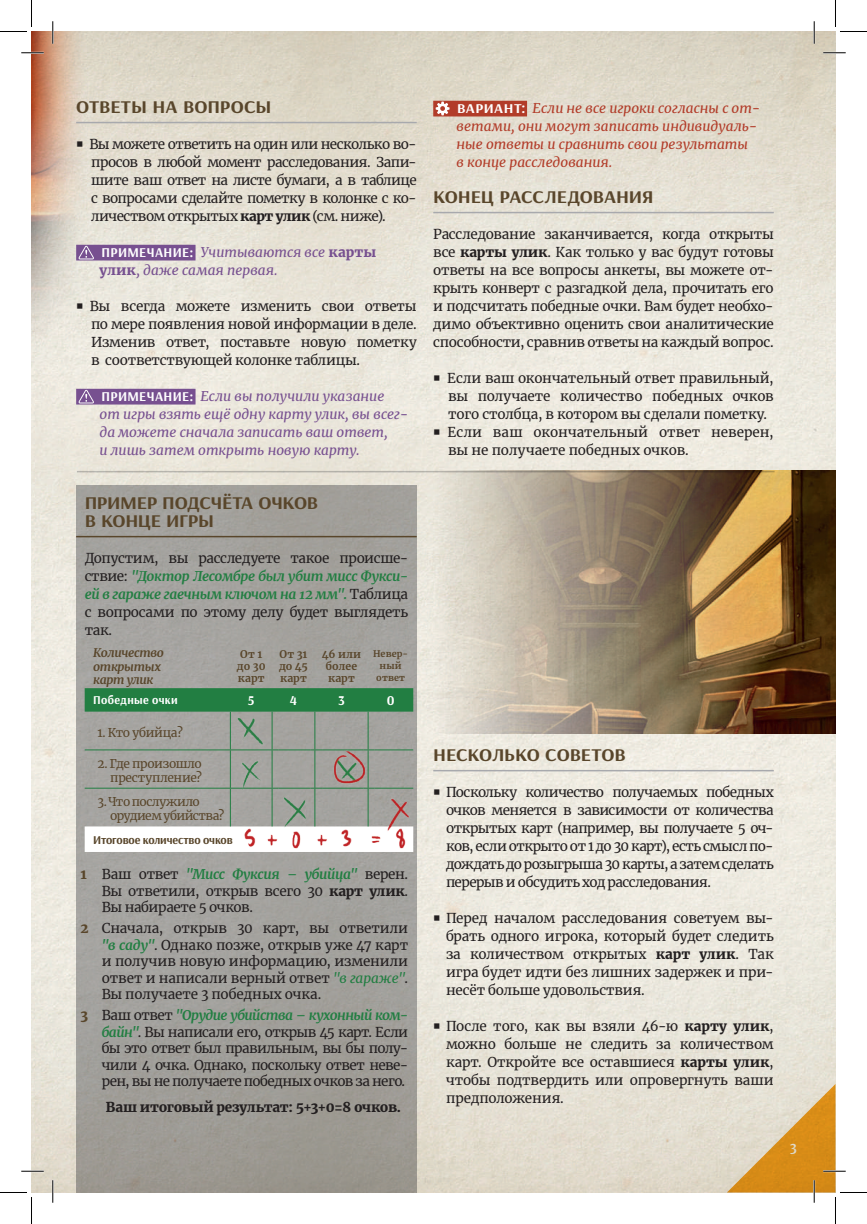
<style>
.page{position:relative;width:867px;height:1224px;background:#fff}
.page>*{position:absolute;margin:0;border:0;box-sizing:border-box;transform-origin:0 0}
.t1{font:700 18px/18px "Arsenal";letter-spacing:-.01em;color:#59462b;scale:1.1 1}
.t2{font:13.5px/18px "Merriweather";letter-spacing:-.02em;color:#231f20;text-align:justify}
.t3{font:italic 13.5px/18px "Merriweather";letter-spacing:.005em;color:#775090}
.t4{font:italic 13.5px/18px "Merriweather";letter-spacing:.005em;color:#b23c29}
.t5{font:900 13.5px "Merriweather";letter-spacing:-.02em;color:#231f20}
.t6{font:700 13.5px "Arsenal";color:#fff}
.t7{font:700 13.5px "Merriweather";color:#fff;scale:.9 1}
.t8{font:12px/13.5px "Merriweather";letter-spacing:-.03em;color:#59462b;text-align:right}
.t9{font:italic 700 12px/13.5px "Merriweather";letter-spacing:-.025em;color:#59462b}
.t10{font:700 12px "Arsenal";letter-spacing:-.015em;color:#59462b}
.t11{font:700 12px "Arsenal";letter-spacing:.025em;color:#fff}
.t12{font:700 10.5px/12px "Merriweather";letter-spacing:.01em;color:#59462b;text-align:center}
.t13{font:700 9px/12px "Merriweather";letter-spacing:.015em;color:#59462b;text-align:center}
.s1{font-weight:900}
.s2{font-family:"Arsenal";font-weight:700;font-style:normal;color:#fff}
.s3{font-weight:900;font-style:normal}
.s4{font-weight:700;font-style:italic;color:#227e42}
.s5{font-weight:900;color:#59462b}
.s6{font-style:italic;color:#227e42}
.s7{font-weight:700;font-style:normal;color:#fff}
</style>
<div class="page">
<img style="left:32px;top:32px;width:803px;height:1160px">
<div style="left:76px;top:485px;width:341px;height:707px;background:linear-gradient(to right,#a3a29e,#a09e98)"></div>
<img style="left:32px;top:32px;width:59px;height:406px">
<img style="left:433px;top:471px;width:402px;height:262px">
<hr style="left:76px;top:122px;width:341px;height:1px;background:#a8a9ad">
<div style="left:76px;top:245px;width:119px;height:15px;background:#775090"></div>
<div style="left:76px;top:389px;width:119px;height:15px;background:#775090"></div>
<svg style="left:79px;top:246px;width:15px;height:13px"></svg>
<svg style="left:79px;top:390px;width:15px;height:13px"></svg>
<div style="left:433px;top:101px;width:94px;height:15px;background:#b23c29"></div>
<hr style="left:433px;top:212px;width:340px;height:1px;background:#a8a9ad">
<svg style="left:435px;top:102px;width:14px;height:13px"></svg>
<hr style="left:76px;top:536px;width:341px;height:1px;background:#59462b">
<div style="left:85px;top:688px;width:328px;height:24px;background:#227e42"></div>
<svg style="left:85px;top:826px;width:23px;height:26px"></svg>
<hr style="left:85px;top:749px;width:145px;height:1px;background:#227e42">
<hr style="left:85px;top:788px;width:145px;height:1px;background:#227e42">
<hr style="left:433px;top:770px;width:340px;height:1px;background:#a8a9ad">
<hr style="left:77px;top:471px;width:697px;height:1px;background:#c7c8ca">
<img style="left:108px;top:703px;width:317px;height:150px">
<hr style="left:21px;top:52px;width:23px;height:2px;background:#fff">
<hr style="left:823px;top:52px;width:22px;height:2px;background:#fff">
<hr style="left:21px;top:1170px;width:23px;height:2px;background:#fff">
<hr style="left:52px;top:21px;width:2px;height:23px;background:#fff">
<hr style="left:52px;top:1180px;width:2px;height:23px;background:#fff">
<hr style="left:813px;top:21px;width:2px;height:23px;background:#fff">
<svg style="left:21px;top:53px;width:23px;height:1px"></svg>
<svg style="left:823px;top:53px;width:22px;height:1px"></svg>
<svg style="left:21px;top:1171px;width:23px;height:1px"></svg>
<svg style="left:53px;top:21px;width:1px;height:23px"></svg>
<svg style="left:53px;top:1180px;width:1px;height:23px"></svg>
<svg style="left:814px;top:21px;width:1px;height:23px"></svg>
<svg style="left:0;top:0;width:32px;height:32px"></svg>
<svg style="left:0;top:1192px;width:32px;height:32px"></svg>
<svg style="left:835px;top:0;width:32px;height:32px"></svg>
<svg style="left:727px;top:1084px;width:140px;height:140px"></svg>
<svg style="left:77px;top:142px;width:5px;height:5px"></svg>
<svg style="left:77px;top:304px;width:5px;height:5px"></svg>
<svg style="left:434px;top:376px;width:5px;height:5px"></svg>
<svg style="left:434px;top:430px;width:5px;height:5px"></svg>
<svg style="left:434px;top:790px;width:5px;height:5px"></svg>
<svg style="left:434px;top:916px;width:5px;height:5px"></svg>
<svg style="left:434px;top:1024px;width:5px;height:5px"></svg>
<h1 class="t1" style="left:76px;top:99px;width:179px">ОТВЕТЫ НА ВОПРОСЫ</h1>
<p class="t2" style="left:89px;top:135px;width:329px">Вы можете ответить на один или несколько во&shy;просов в любой момент расследования. Запи&shy;шите ваш ответ на листе бумаги, а в таблице с вопросами сделайте пометку в колонке с ко&shy;личеством открытых <span class="s1">карт улик</span> (см. ниже).</p>
<p class="t3" style="left:100px;top:243px;width:278px"><span class="s2">ПРИМЕЧАНИЕ:</span> Учитываются все <span class="s3">карты улик</span>, даже самая первая.</p>
<p class="t2" style="left:90px;top:297px;width:328px">Вы всегда можете изменить свои ответы по мере появления новой информации в деле.<br>Изменив ответ, поставьте новую пометку в соответствующей колонке таблицы.</p>
<p class="t3" style="left:100px;top:387px;width:310px"><span class="s2">ПРИМЕЧАНИЕ:</span> Если вы получили указание<br>от игры взять ещё одну карту улик, вы всег&shy;да можете сначала записать ваш ответ,<br>и лишь затем открыть новую карту.</p>
<h1 class="t1" style="left:85px;top:495px;width:214px">ПРИМЕР ПОДСЧЁТА ОЧКОВ<br>В КОНЦЕ ИГРЫ</h1>
<p class="t2" style="left:85px;top:549px;width:325px">Допустим, вы расследуете такое происше&shy;ствие: <span class="s4">"Доктор Лесомбре был убит мисс Фукси&shy;ей в гараже гаечным ключом на 12 мм".</span> Таблица с вопросами по этому делу будет выглядеть так.</p>
<p class="t9" style="left:93px;top:646px;width:72px">Количество открытых карт улик</p>
<p class="t12" style="left:237px;top:648px;width:30px">От 1 до 30 карт</p>
<p class="t12" style="left:279px;top:648px;width:30px;text-align:justify">От 31 до 45 карт</p>
<p class="t12" style="left:322px;top:648px;width:41px">46 или более карт</p>
<p class="t13" style="left:373px;top:648px;width:37px">Невер&shy;ный ответ</p>
<p class="t11" style="left:93px;top:693px;width:86px">Победные очки</p>
<p class="t6" style="left:248px;top:692px;width:8px">5</p>
<p class="t6" style="left:290px;top:692px;width:9px">4</p>
<p class="t6" style="left:338px;top:692px;width:8px">3</p>
<p class="t6" style="left:387px;top:692px;width:9px">0</p>
<p class="t8" style="left:97px;top:725px;width:87px">1. Кто убийца?</p>
<p class="t8" style="left:97px;top:757px;width:106px">2. Где произошло преступление?</p>
<p class="t8" style="left:110px;top:795px;width:116px;text-align:left;text-indent:-13px">3. Что послужило орудием убийства?</p>
<p class="t10" style="left:93px;top:832px;width:141px">Итоговое количество очков</p>
<p class="t2" style="left:102px;top:866px;width:308px;line-height:16.5px;text-indent:-21px"><span class="s5">1</span> Ваш ответ <span class="s4">"Мисс Фуксия – убийца"</span> верен.<br>Вы ответили, открыв всего 30 <span class="s1">карт улик</span>.<br>Вы набираете 5 очков.</p>
<p class="t2" style="left:102px;top:920px;width:308px;line-height:16.5px;text-indent:-21px"><span class="s5">2</span> Сначала, открыв 30 карт, вы ответили <span class="s4">"в саду"</span>. Однако позже, открыв уже 47 карт и получив новую информацию, изменили ответ и написали верный ответ <span class="s6">"в гараже"</span>.<br>Вы получаете 3 победных очка.</p>
<p class="t2" style="left:102px;top:1006px;width:308px;line-height:16.5px;text-indent:-21px"><span class="s5">3</span> Ваш ответ <span class="s4">"Орудие убийства – кухонный ком&shy;байн"</span>. Вы написали его, открыв 45 карт. Если бы это ответ был правильным, вы бы полу&shy;чили 4 очка. Однако, поскольку ответ неве&shy;рен, вы не получаете победных очков за него.</p>
<p class="t5" style="left:106px;top:1098px;width:297px">Ваш итоговый результат: 5+3+0=8 очков.</p>
<p class="t4" style="left:456px;top:99px;width:305px"><span class="s2">ВАРИАНТ</span><span class="s7">:</span> Если не все игроки согласны с от&shy;ветами, они могут записать индивидуаль&shy;ные ответы и сравнить свои результаты<br>в конце расследования.</p>
<h1 class="t1" style="left:433px;top:189px;width:202px">КОНЕЦ РАССЛЕДОВАНИЯ</h1>
<p class="t2" style="left:433px;top:225px;width:342px">Расследование заканчивается, когда открыты все <span class="s1">карты улик</span>. Как только у вас будут готовы ответы на все вопросы анкеты, вы можете от&shy;крыть конверт с разгадкой дела, прочитать его и подсчитать победные очки. Вам будет необхо&shy;димо объективно оценить свои аналитические способности, сравнив ответы на каждый вопрос.</p>
<p class="t2" style="left:447px;top:369px;width:328px;text-align:left">Если ваш окончательный ответ правильный, вы получаете количество победных очков того столбца, в котором вы сделали пометку.<br>Если ваш окончательный ответ неверен, вы не получаете победных очков.</p>
<h1 class="t1" style="left:433px;top:747px;width:176px">НЕСКОЛЬКО СОВЕТОВ</h1>
<p class="t2" style="left:446px;top:783px;width:329px">Поскольку количество получаемых победных очков меняется в зависимости от количества открытых карт (например, вы получаете 5 оч&shy;ков, если открыто от 1 до 30 карт), есть смысл по&shy;дождать до розыгрыша 30 карты, а затем сделать перерыв и обсудить ход расследования.</p>
<p class="t2" style="left:446px;top:909px;width:329px">Перед началом расследования советуем вы&shy;брать одного игрока, который будет следить за количеством открытых <span class="s1">карт улик</span>. Так игра будет идти без лишних задержек и при&shy;несёт больше удовольствия.</p>
<p class="t2" style="left:446px;top:1017px;width:329px">После того, как вы взяли 46-ю <span class="s1">карту улик</span>, можно больше не следить за количеством карт. Откройте все оставшиеся <span class="s1">карты улик</span>, чтобы подтвердить или опровергнуть ваши предположения.</p>
<p class="t7" style="left:790px;top:1140px;width:10px">3</p>
</div>
